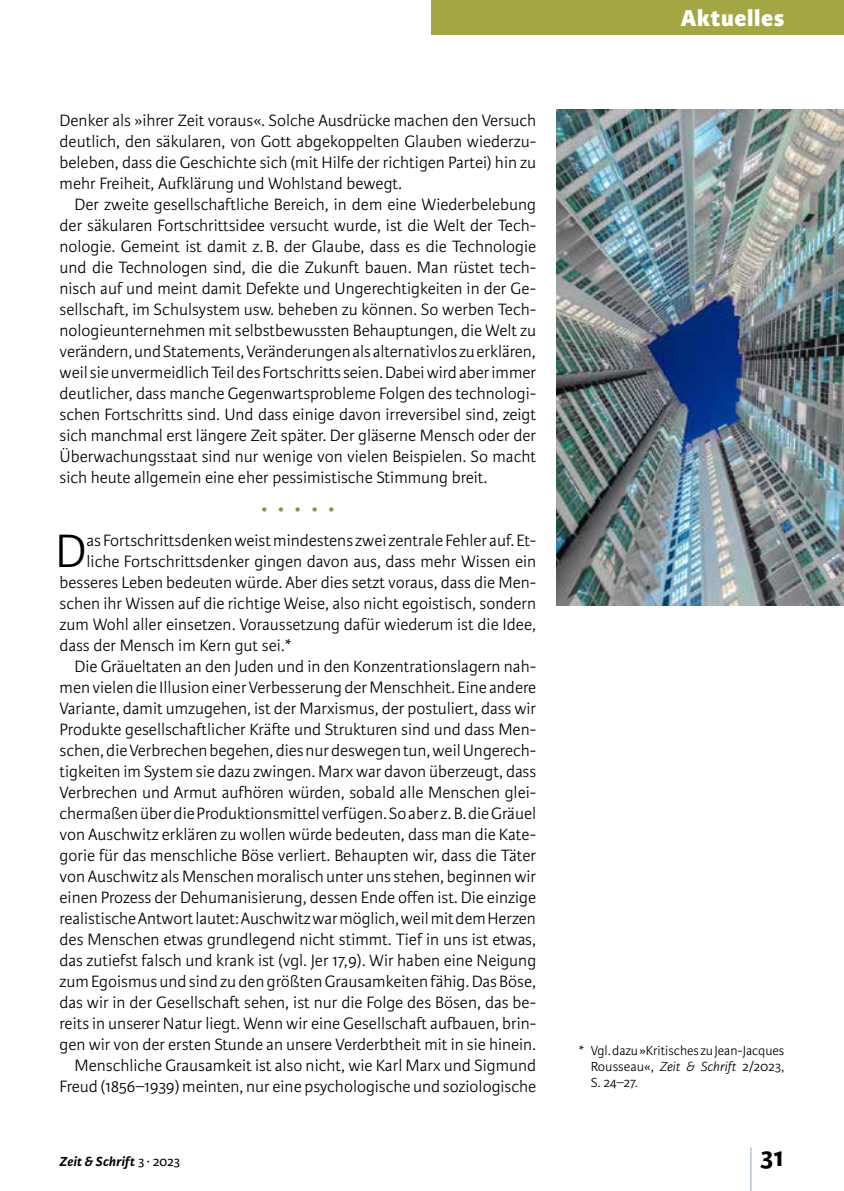
<style>
.page{position:relative;width:844px;height:1191px;background:#fff}
.page>*{position:absolute;margin:0;border:0;box-sizing:border-box;transform-origin:0 0}
.t1{font:300 59.5px "Karmina Sans Basic";color:#9aacc1;scale:.29 1}
.t2{font:300 49.88px "Karmina Sans Basic";color:#000}
.t3{font:700 28px "Karmina Sans Basic";color:#000}
.t4{font:800 24.5px "Karmina Sans Basic";letter-spacing:.025em;color:#fff}
.t5{font:300 17.5px/21px "Karmina Sans Basic";color:#000;text-align:justify}
.t6{font:300 17.5px "Karmina Sans Basic";color:#8d923a}
.t7{font:300 14px/16.1px "Karmina Sans Basic";color:#000;text-align:justify}
.t8{font:italic 700 14px "Karmina Sans Basic";letter-spacing:.015em;color:#000}
.s1{font-style:italic}
.s2{font-weight:400;font-style:normal}
</style>
<div class="page">
<div style="left:432px;top:0;width:411px;height:35px;background:#a2a744"></div>
<img style="left:556px;top:109px;width:287px;height:496px">
<p class="t5" style="left:60px;top:110px;width:478px">Denker als »ihrer Zeit voraus«. Solche Ausdrücke machen den Versuch deutlich, den säkularen, von Gott abgekoppelten Glauben wiederzu&shy;beleben, dass die Geschichte sich (mit Hilfe der richtigen Partei) hin zu mehr Freiheit, Aufklärung und Wohlstand bewegt.</p>
<p class="t5" style="left:60px;top:194px;width:478px;text-indent:15px">Der zweite gesellschaftliche Bereich, in dem eine Wiederbelebung der säkularen Fortschrittsidee versucht wurde, ist die Welt der Tech&shy;nologie. Gemeint ist damit z.B. der Glaube, dass es die Technologie und die Technologen sind, die die Zukunft bauen. Man rüstet tech&shy;nisch auf und meint damit Defekte und Ungerechtigkeiten in der Ge&shy;sellschaft, im Schulsystem usw. beheben zu können. So werben Tech&shy;nologieunternehmen mit selbstbewussten Behauptungen, die Welt zu verändern, und Statements, Veränderungen als alternativlos zu erklären, weil sie unvermeidlich Teil des Fortschritts seien. Dabei wird aber immer deutlicher, dass manche Gegenwartsprobleme Folgen des technologi&shy;schen Fortschritts sind. Und dass einige davon irreversibel sind, zeigt sich manchmal erst längere Zeit später. Der gläserne Mensch oder der Überwachungsstaat sind nur wenige von vielen Beispielen. So macht sich heute allgemein eine eher pessimistische Stimmung breit.</p>
<p class="t6" style="left:261px;top:500px;width:74px">• • • • •</p>
<h2 class="t2" style="left:55px;top:524px;width:33px">D</h2>
<p class="t5" style="left:87px;top:530px;width:451px">as Fortschrittsdenken weist mindestens zwei zentrale Fehler auf. Et-</p>
<p class="t5" style="left:87px;top:551px;width:451px">liche Fortschrittsdenker gingen davon aus, dass mehr Wissen ein</p>
<p class="t5" style="left:60px;top:572px;width:478px">besseres Leben bedeuten würde. Aber dies setzt voraus, dass die Men-</p>
<p class="t5" style="left:60px;top:593px;width:478px">schen ihr Wissen auf die richtige Weise, also nicht egoistisch, sondern</p>
<p class="t5" style="left:60px;top:614px;width:478px">zum Wohl aller einsetzen. Voraussetzung dafür wiederum ist die Idee,</p>
<p class="t5" style="left:60px;top:635px;width:233px">dass der Mensch im Kern gut sei.*</p>
<p class="t5" style="left:74px;top:656px;width:463px">Die Gräueltaten an den Juden und in den Konzentrationslagern nah-</p>
<p class="t5" style="left:60px;top:677px;width:478px">men vielen die Illusion einer Verbesserung der Menschheit. Eine andere</p>
<p class="t5" style="left:60px;top:698px;width:478px">Variante, damit umzugehen, ist der Marxismus, der postuliert, dass wir</p>
<p class="t5" style="left:60px;top:719px;width:478px">Produkte gesellschaftlicher Kräfte und Strukturen sind und dass Men-</p>
<p class="t5" style="left:60px;top:740px;width:478px">schen, die Verbrechen begehen, dies nur deswegen tun, weil Ungerech-</p>
<p class="t5" style="left:60px;top:761px;width:478px">tigkeiten im System sie dazu zwingen. Marx war davon überzeugt, dass</p>
<p class="t5" style="left:60px;top:782px;width:478px">Verbrechen und Armut aufhören würden, sobald alle Menschen glei-</p>
<p class="t5" style="left:60px;top:803px;width:478px">chermaßen über die Produktionsmittel verfügen. So aber z.B. die Gräuel</p>
<p class="t5" style="left:60px;top:824px;width:478px">von Auschwitz erklären zu wollen würde bedeuten, dass man die Kate-</p>
<p class="t5" style="left:60px;top:845px;width:478px">gorie für das menschliche Böse verliert. Behaupten wir, dass die Täter</p>
<p class="t5" style="left:60px;top:866px;width:478px">von Auschwitz als Menschen moralisch unter uns stehen, beginnen wir</p>
<p class="t5" style="left:60px;top:887px;width:478px">einen Prozess der Dehumanisierung, dessen Ende offen ist. Die einzige</p>
<p class="t5" style="left:60px;top:908px;width:477px">realistische Antwort lautet: Auschwitz war möglich, weil mit dem Herzen</p>
<p class="t5" style="left:60px;top:929px;width:478px">des Menschen etwas grundlegend nicht stimmt. Tief in uns ist etwas,</p>
<p class="t5" style="left:60px;top:950px;width:478px">das zutiefst falsch und krank ist (vgl. Jer 17,9). Wir haben eine Neigung</p>
<p class="t5" style="left:60px;top:971px;width:478px">zum Egoismus und sind zu den größten Grausamkeiten fähig. Das Böse,</p>
<p class="t5" style="left:60px;top:992px;width:478px">das wir in der Gesellschaft sehen, ist nur die Folge des Bösen, das be-</p>
<p class="t5" style="left:60px;top:1013px;width:478px">reits in unserer Natur liegt. Wenn wir eine Gesellschaft aufbauen, brin-</p>
<p class="t5" style="left:60px;top:1034px;width:478px">gen wir von der ersten Stunde an unsere Verderbtheit mit in sie hinein.</p>
<p class="t5" style="left:74px;top:1055px;width:463px">Menschliche Grausamkeit ist also nicht, wie Karl Marx und Sigmund</p>
<p class="t5" style="left:60px;top:1076px;width:478px">Freud (1856–1939) meinten, nur eine psychologische und soziologische</p>
<h3 class="t4" style="left:680px;top:4px;width:105px">Aktuelles</h3>
<p class="t7" style="left:590px;top:1042px;width:195px;text-indent:-12px">* Vgl. dazu »Kritisches zu Jean-Jacques Rousseau«, <span class="s1">Zeit &amp; Schrift</span> 2/2023, S. 24–27.</p>
<h1 class="t1" style="left:748px;top:1140px;width:17px">|</h1>
<p class="t8" style="left:60px;top:1153px;width:122px">Zeit &amp; Schrift <span class="s2">3 ∙ 2023</span></p>
<h3 class="t3" style="left:760px;top:1141px;width:25px">31</h3>
</div>
